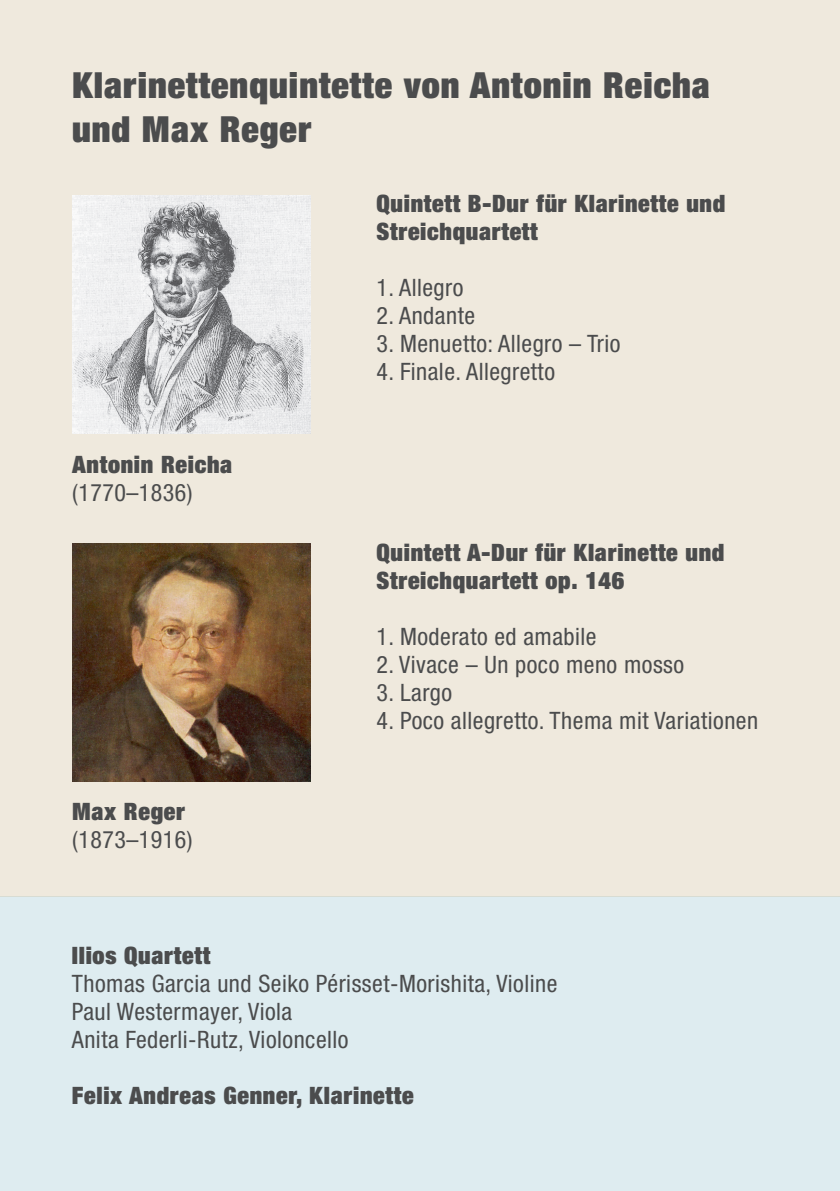
<style>
.page{position:relative;width:840px;height:1191px;background:#fff}
.page>*{position:absolute;margin:0;border:0;box-sizing:border-box;transform-origin:0 0}
.t1{font:900 condensed 36px/44px "Helvetica Neue LT Std";letter-spacing:.03em;color:#4b4c4d}
.t2{font:condensed 24px/28px "Helvetica Neue LT Std";letter-spacing:.02em;color:#4b4c4d}
.t3{font:900 condensed 24px/28px "Helvetica Neue LT Std";letter-spacing:.03em;color:#4b4c4d}
.s1{font-weight:400}
.s2{font-weight:900}
</style>
<div class="page">
<div style="left:0;top:896px;width:839px;height:295px;background:#deecf0"></div>
<div style="left:0;top:0;width:839px;height:896px;background:#efe9dd"></div>
<img style="left:72px;top:195px;width:238px;height:238px">
<img style="left:72px;top:543px;width:238px;height:238px">
<p class="t1" style="left:72px;top:62px;width:639px">Klarinettenquintette von Antonin Reicha und Max Reger</p>
<p class="t3" style="left:72px;top:450px;width:162px">Antonin Reicha <span class="s1">(1770–1836)</span></p>
<p class="t2" style="left:72px;top:797px;width:122px"><span class="s2">Max Reger </span>(1873–1916)</p>
<p class="t3" style="left:376px;top:188px;width:350px">Quintett B-Dur für Klarinette und<br>Streichquartett</p>
<p class="t2" style="left:376px;top:273px;width:88px">1. Allegro</p>
<p class="t2" style="left:376px;top:301px;width:100px">2. Andante</p>
<p class="t2" style="left:376px;top:329px;width:245px">3. Menuetto: Allegro – Trio</p>
<p class="t2" style="left:376px;top:357px;width:180px">4. Finale. Allegretto</p>
<p class="t3" style="left:376px;top:537px;width:349px">Quintett A-Dur für Klarinette und<br>Streichquartett op. 146</p>
<p class="t2" style="left:376px;top:622px;width:221px">1. Moderato ed amabile</p>
<p class="t2" style="left:376px;top:650px;width:309px">2. Vivace – Un poco meno mosso</p>
<p class="t2" style="left:376px;top:678px;width:77px">3. Largo</p>
<p class="t2" style="left:376px;top:706px;width:383px">4. Poco allegretto. Thema mit Variationen</p>
<p class="t3" style="left:72px;top:940px;width:140px">Ilios Quartett</p>
<p class="t2" style="left:72px;top:969px;width:487px">Thomas Garcia und Seiko Périsset-Morishita, Violine</p>
<p class="t2" style="left:72px;top:997px;width:222px">Paul Westermayer, Viola</p>
<p class="t2" style="left:72px;top:1025px;width:278px">Anita Federli-Rutz, Violoncello</p>
<p class="t3" style="left:72px;top:1080px;width:343px">Felix Andreas Genner, Klarinette</p>
</div>
